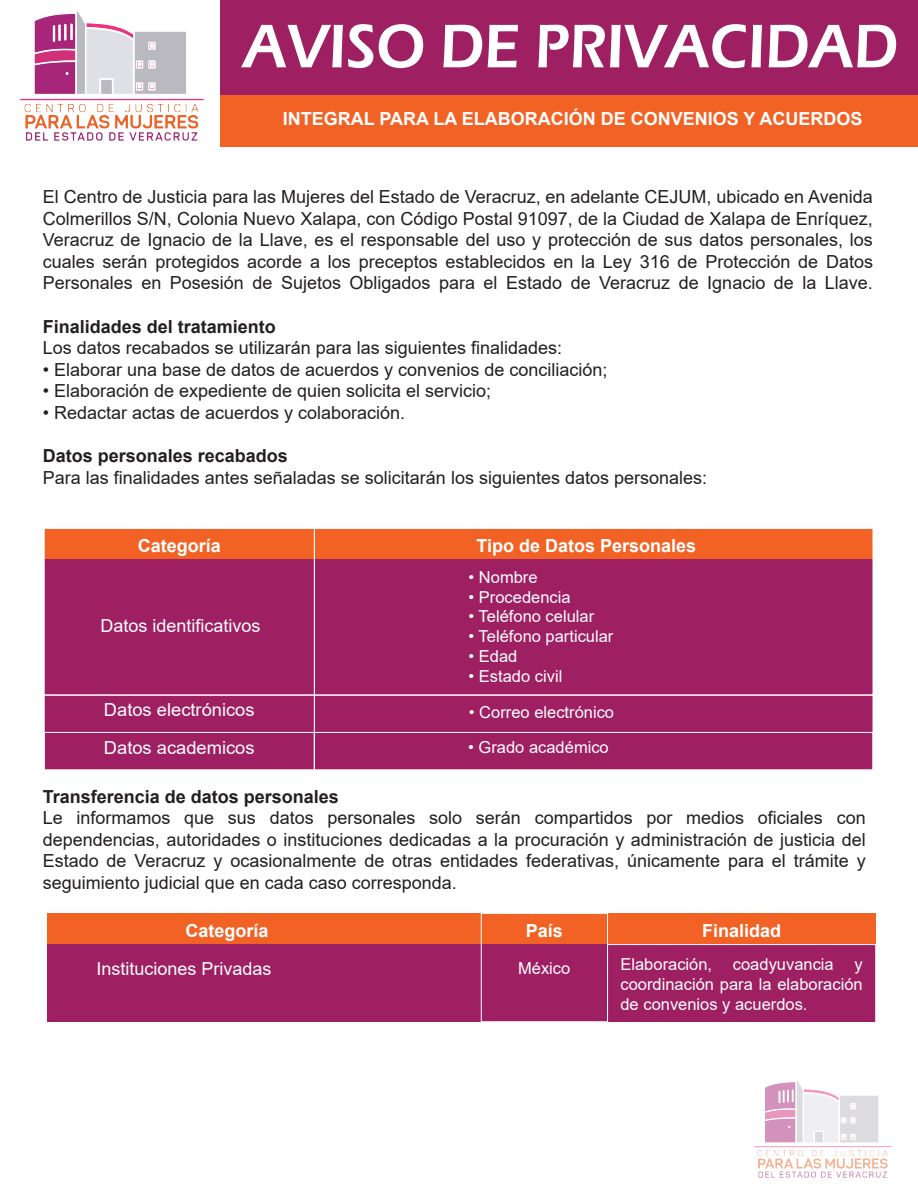
<style>
.page{position:relative;width:918px;height:1188px;background:#fff}
.page>*{position:absolute;margin:0;border:0;box-sizing:border-box;transform-origin:0 0}
.t1{font:600 63.75px "Eras ITC";color:#fff;scale:.92 1}
.t2{font:18px/21.6px "Arial";color:#231f20;text-align:justify}
.t3{font:700 18px "Arial";color:#fff}
.t4{font:700 18px "Arial";color:#231f20}
.t5{font:18px "Arial";color:#fff}
.t6{font:16.5px/19.8px "Arial";color:#fff;text-align:justify}
</style>
<div class="page">
<div style="left:221px;top:0;width:697px;height:95px;background:#9e1f62"></div>
<img style="left:21px;top:12px;width:183px;height:128px">
<img style="left:754px;top:1081px;width:137px;height:96px">
<div style="left:221px;top:95px;width:697px;height:51px;background:#f26225"></div>
<div style="left:44px;top:559px;width:829px;height:211px;background:#9e1f62"></div>
<div style="left:44px;top:528px;width:829px;height:31px;background:#f26225"></div>
<div style="left:44px;top:695px;width:271px;height:75px;border:1px solid #fff"></div>
<div style="left:314px;top:695px;width:559px;height:75px;border:1px solid #fff"></div>
<div style="left:44px;top:528px;width:271px;height:167px;border:1px solid #fff"></div>
<div style="left:314px;top:528px;width:559px;height:167px;border:1px solid #fff"></div>
<div style="left:314px;top:732px;width:559px;height:38px;border:1px solid #fff"></div>
<div style="left:44px;top:732px;width:271px;height:38px;border:1px solid #fff"></div>
<div style="left:47px;top:945px;width:829px;height:77px;background:#9e1f62"></div>
<div style="left:607px;top:944px;width:269px;height:136px;border:1px solid #fff"></div>
<div style="left:47px;top:913px;width:829px;height:31px;background:#f26225"></div>
<div style="left:481px;top:913px;width:127px;height:109px;border:1px solid #fff"></div>
<h1 class="t1" style="left:243px;top:10px;width:714px">AVISO DE PRIVACIDAD</h1>
<p class="t3" style="left:283px;top:106px;width:581px">INTEGRAL PARA LA ELABORACIÓN DE CONVENIOS Y ACUERDOS</p>
<p class="t2" style="left:43px;top:186px;width:832px">El Centro de Justicia para las Mujeres del Estado de Veracruz, en adelante CEJUM, ubicado en Avenida Colmerillos S/N, Colonia Nuevo Xalapa, con Código Postal 91097, de la Ciudad de Xalapa de Enríquez, Veracruz de Ignacio de la Llave, es el responsable del uso y protección de sus datos personales, los cuales serán protegidos acorde a los preceptos establecidos en la Ley 316 de Protección de Datos Personales en Posesión de Sujetos Obligados para el Estado de Veracruz de Ignacio de la Llave.</p>
<p class="t4" style="left:43px;top:314px;width:235px">Finalidades del tratamiento</p>
<p class="t2" style="left:43px;top:337px;width:521px">Los datos recabados se utilizarán para las siguientes finalidades:</p>
<p class="t2" style="left:43px;top:359px;width:566px">• Elaborar una base de datos de acuerdos y convenios de conciliación;</p>
<p class="t2" style="left:43px;top:380px;width:450px">• Elaboración de expediente de quien solicita el servicio;</p>
<p class="t2" style="left:43px;top:402px;width:364px">• Redactar actas de acuerdos y colaboración.</p>
<p class="t4" style="left:43px;top:443px;width:247px">Datos personales recabados</p>
<p class="t2" style="left:43px;top:467px;width:666px">Para las finalidades antes señaladas se solicitarán los siguientes datos personales:</p>
<p class="t3" style="left:138px;top:533px;width:85px">Categoría</p>
<p class="t3" style="left:476px;top:533px;width:221px">Tipo de Datos Personales</p>
<p class="t5" style="left:101px;top:613px;width:162px">Datos identificativos</p>
<p class="t6" style="left:469px;top:567px;width:71px">• Nombre</p>
<p class="t6" style="left:469px;top:587px;width:104px">• Procedencia</p>
<p class="t6" style="left:469px;top:607px;width:127px">• Teléfono celular</p>
<p class="t6" style="left:469px;top:626px;width:146px">• Teléfono particular</p>
<p class="t6" style="left:469px;top:646px;width:50px">• Edad</p>
<p class="t6" style="left:469px;top:666px;width:95px">• Estado civil</p>
<p class="t5" style="left:104px;top:698px;width:152px">Datos electrónicos</p>
<p class="t6" style="left:469px;top:702px;width:147px">• Correo electrónico</p>
<p class="t5" style="left:104px;top:735px;width:152px">Datos academicos</p>
<p class="t6" style="left:468px;top:737px;width:142px">• Grado académico</p>
<p class="t4" style="left:43px;top:784px;width:298px">Transferencia de datos personales</p>
<p class="t2" style="left:43px;top:807px;width:825px">Le informamos que sus datos personales solo serán compartidos por medios oficiales con dependencias, autoridades o instituciones dedicadas a la procuración y administración de justicia del Estado de Veracruz y ocasionalmente de otras entidades federativas, únicamente para el trámite y seguimiento judicial que en cada caso corresponda.</p>
<p class="t3" style="left:186px;top:918px;width:85px">Categoría</p>
<p class="t3" style="left:526px;top:918px;width:39px">País</p>
<p class="t3" style="left:702px;top:918px;width:81px">Finalidad</p>
<p class="t5" style="left:97px;top:956px;width:177px">Instituciones Privadas</p>
<p class="t6" style="left:518px;top:959px;width:54px">México</p>
<p class="t6" style="left:620px;top:954px;width:93px">Elaboración,</p>
<p class="t6" style="left:733px;top:954px;width:102px">coadyuvancia</p>
<p class="t6" style="left:620px;top:954px;width:244px;text-indent:234px">y coordinación para la elaboración de convenios y acuerdos.</p>
</div>
